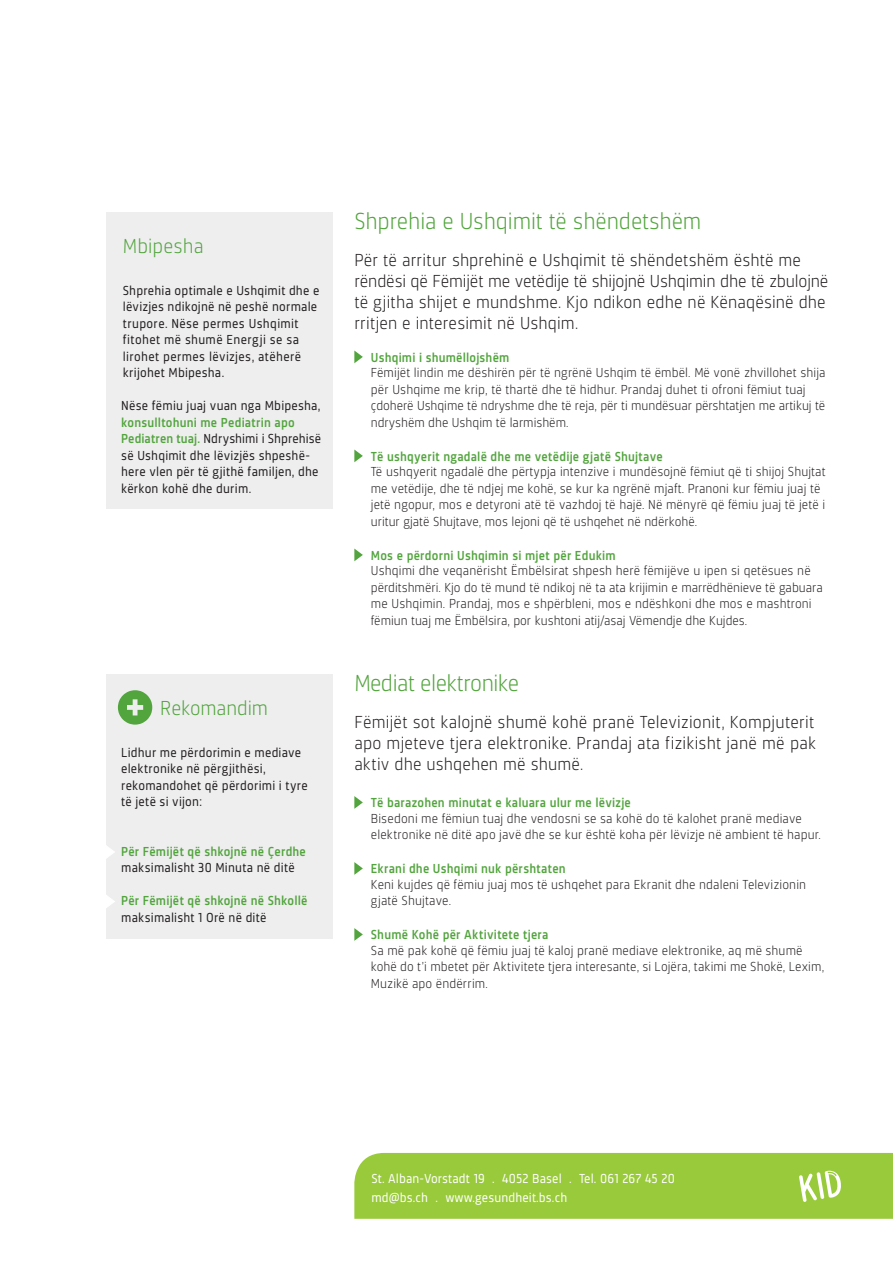
<style>
.page{position:relative;width:893px;height:1263px;background:#fff}
.page>*{position:absolute;margin:0;border:0;box-sizing:border-box;transform-origin:0 0}
.t1{font:300 24px "Sinews Sans Pro";letter-spacing:-.005em;color:#52a43d}
.t2{font:300 21px "Sinews Sans Pro";color:#52a43d}
.t3{font:300 18px/21px "Sinews Sans Pro";letter-spacing:.005em;color:#231f20}
.t4{font:300 13.5px/16.5px "Sinews Sans Pro";letter-spacing:.01em;color:#231f20}
.t5{font:13.5px/16.5px "Sinews Sans Pro";letter-spacing:.015em;color:#231f20}
.t6{font:500 13.5px "Sinews Sans Pro";letter-spacing:.015em;color:#52a43d}
.t7{font:13.5px/18.8px "Sinews Sans Pro";letter-spacing:.01em;color:#fff}
.s1{font-weight:500;color:#52a43d}
</style>
<div class="page">
<div style="left:354px;top:1153px;width:539px;height:66px;background:#99ca3b"></div>
<div style="left:106px;top:674px;width:227px;height:264px;background:#eeeeef"></div>
<svg style="left:118px;top:690px;width:34px;height:35px"></svg>
<svg style="left:106px;top:845px;width:9px;height:14px"></svg>
<svg style="left:106px;top:895px;width:9px;height:13px"></svg>
<svg style="left:354px;top:350px;width:9px;height:13px"></svg>
<svg style="left:354px;top:449px;width:9px;height:13px"></svg>
<svg style="left:354px;top:548px;width:9px;height:13px"></svg>
<svg style="left:354px;top:796px;width:9px;height:13px"></svg>
<svg style="left:354px;top:862px;width:9px;height:13px"></svg>
<svg style="left:354px;top:928px;width:9px;height:13px"></svg>
<div style="left:106px;top:213px;width:227px;height:296px;background:#eeeeef"></div>
<h2 class="t2" style="left:123px;top:235px;width:82px">Mbipesha</h2>
<p class="t5" style="left:123px;top:282px;width:198px">Shprehia optimale e Ushqimit dhe e lëvizjes ndikojnë në peshë normale trupore. Nëse permes Ushqimit fitohet më shumë Energji se sa lirohet permes lëvizjes, atëherë krijohet Mbipesha.</p>
<p class="t5" style="left:121px;top:398px;width:201px">Nëse fëmiu juaj vuan nga Mbipesha,</p>
<p class="t5" style="left:121px;top:414px;width:201px"><span class="s1">konsulltohuni me Pediatrin apo<br>Pediatren tuaj.</span> Ndryshimi i Shprehisë së Ushqimit dhe lëvizjës shpeshë&shy;here vlen për të gjithë familjen, dhe kërkon kohë dhe durim.</p>
<h2 class="t2" style="left:160px;top:696px;width:109px">Rekomandim</h2>
<p class="t5" style="left:121px;top:744px;width:188px">Lidhur me përdorimin e mediave elektronike në përgjithësi, rekomandohet që përdorimi i tyre të jetë si vijon:</p>
<p class="t6" style="left:121px;top:844px;width:186px">Për Fëmijët që shkojnë në Çerdhe</p>
<p class="t5" style="left:121px;top:860px;width:175px">maksimalisht 30 Minuta në ditë</p>
<p class="t6" style="left:121px;top:893px;width:188px">Për Fëmijët që shkojnë në Shkollë</p>
<p class="t5" style="left:121px;top:909px;width:147px">maksimalisht 1 Orë në ditë</p>
<h1 class="t1" style="left:354px;top:208px;width:349px">Shprehia e Ushqimit të shëndetshëm</h1>
<h3 class="t3" style="left:354px;top:250px;width:476px">Për të arritur shprehinë e Ushqimit të shëndetshëm është me rëndësi që Fëmijët me vetëdije të shijojnë Ushqimin dhe të zbulojnë të gjitha shijet e mundshme. Kjo ndikon edhe në Kënaqësinë dhe rritjen e interesimit në Ushqim.</h3>
<p class="t6" style="left:371px;top:350px;width:140px">Ushqimi i shumëllojshëm</p>
<p class="t4" style="left:371px;top:365px;width:456px">Fëmijët lindin me dëshirën për të ngrënë Ushqim të ëmbël. Më vonë zhvillohet shija për Ushqime me krip, të thartë dhe të hidhur. Prandaj duhet ti ofroni fëmiut tuaj çdoherë Ushqime të ndryshme dhe të reja, për ti mundësuar përshtatjen me artikuj të ndryshëm dhe Ushqim të larmishëm.</p>
<p class="t6" style="left:371px;top:449px;width:293px">Të ushqyerit ngadalë dhe me vetëdije gjatë Shujtave</p>
<p class="t4" style="left:371px;top:464px;width:456px">Të ushqyerit ngadalë dhe përtypja intenzive i mundësojnë fëmiut që ti shijoj Shujtat me vetëdije, dhe të ndjej me kohë, se kur ka ngrënë mjaft. Pranoni kur fëmiu juaj të jetë ngopur, mos e detyroni atë të vazhdoj të hajë. Në mënyrë që fëmiu juaj të jetë i uritur gjatë Shujtave, mos lejoni që të ushqehet në ndërkohë.</p>
<p class="t6" style="left:371px;top:548px;width:246px">Mos e përdorni Ushqimin si mjet për Edukim</p>
<p class="t4" style="left:371px;top:563px;width:453px">Ushqimi dhe veqanërisht Ëmbëlsirat shpesh herë fëmijëve u ipen si qetësues në përditshmëri. Kjo do të mund të ndikoj në ta ata krijimin e marrëdhënieve të gabuara me Ushqimin. Prandaj, mos e shpërbleni, mos e ndëshkoni dhe mos e mashtroni fëmiun tuaj me Ëmbëlsira, por kushtoni atij/asaj Vëmendje dhe Kujdes.</p>
<h1 class="t1" style="left:354px;top:670px;width:166px">Mediat elektronike</h1>
<h3 class="t3" style="left:354px;top:712px;width:463px;text-align:justify">Fëmijët sot kalojnë shumë kohë pranë Televizionit, Kompjuterit apo mjeteve tjera elektronike. Prandaj ata fizikisht janë më pak aktiv dhe ushqehen më shumë.</h3>
<p class="t6" style="left:371px;top:795px;width:262px">Të barazohen minutat e kaluara ulur me lëvizje</p>
<p class="t4" style="left:371px;top:810px;width:452px">Bisedoni me fëmiun tuaj dhe vendosni se sa kohë do të kalohet pranë mediave elektronike në ditë apo javë dhe se kur është koha për lëvizje në ambient të hapur.</p>
<p class="t6" style="left:371px;top:861px;width:196px">Ekrani dhe Ushqimi nuk përshtaten</p>
<p class="t4" style="left:371px;top:876px;width:437px">Keni kujdes që fëmiu juaj mos të ushqehet para Ekranit dhe ndaleni Televizionin gjatë Shujtave.</p>
<p class="t6" style="left:371px;top:927px;width:179px">Shumë Kohë për Aktivitete tjera</p>
<p class="t4" style="left:371px;top:942px;width:455px">Sa më pak kohë që fëmiu juaj të kaloj pranë mediave elektronike, aq më shumë kohë do t’i mbetet për Aktivitete tjera interesante, si Lojëra, takimi me Shokë, Lexim,<br>Muzikë apo ëndërrim.</p>
<p class="t7" style="left:371px;top:1169px;width:305px">St. Alban-Vorstadt 19 . 4052 Basel . Tel. 061 267 45 20 md@bs.ch . www.gesundheit.bs.ch</p>
</div>
